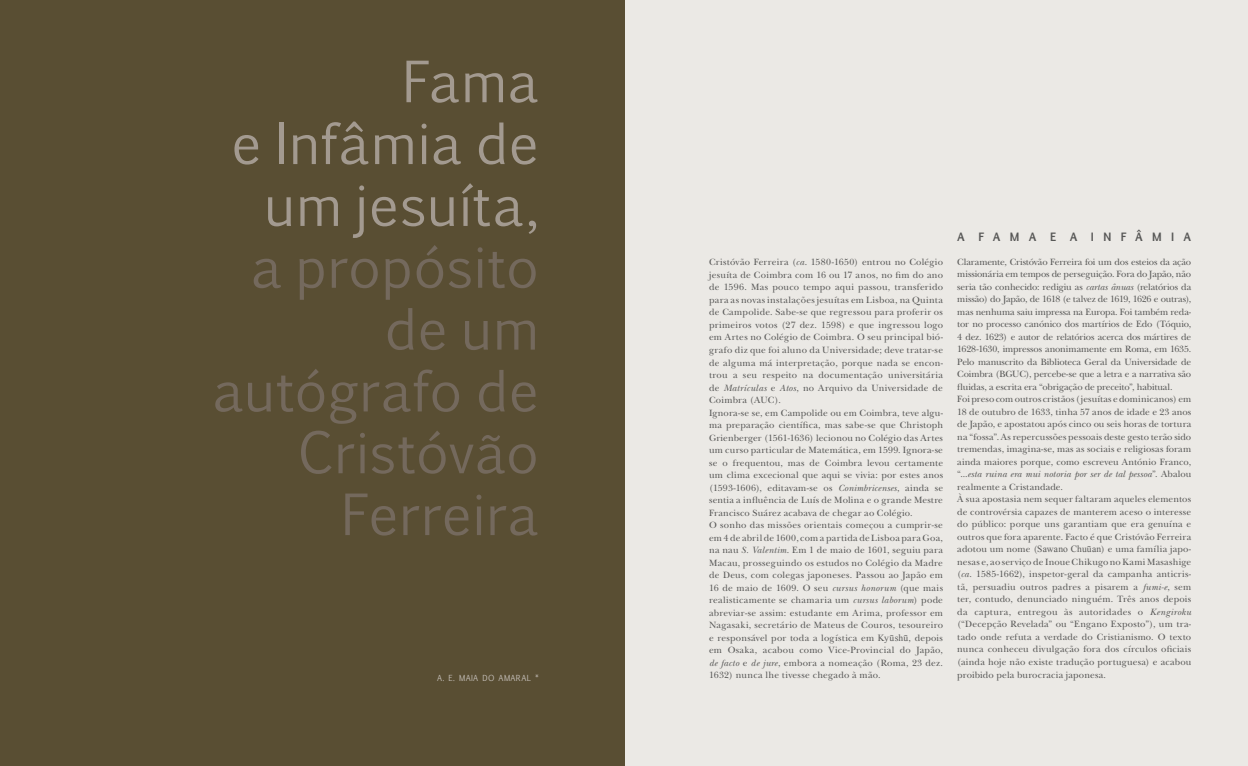
<style>
.page{position:relative;width:1248px;height:766px;background:#fff}
.page>*{position:absolute;margin:0;border:0;box-sizing:border-box;transform-origin:0 0}
.t1{font:54.3px/61.8px "Euphemia UCAS";letter-spacing:.01em;color:#74695d;text-align:right}
.t2{font:54.3px/61.8px "Euphemia UCAS";letter-spacing:.015em;color:#a39a90;text-align:right}
.t3{font:700 11px "Euphemia UCAS";letter-spacing:.845em;color:#575756}
.t4{font:9.5px/12.5px "New Baskerville Std";letter-spacing:.01em;color:#575756}
.t5{font:8px "Euphemia UCAS";letter-spacing:.05em;color:#c5bfb9}
.s1{font-style:italic}
.s2{font-family:"Times New Roman"}
</style>
<div class="page">
<div style="left:624px;top:0;width:623px;height:765px;background:#ebe9e5"></div>
<div style="left:0;top:0;width:624px;height:765px;background:#594e33"></div>
<h1 class="t2" style="left:231px;top:51px;width:309px">Fama<br>e Infâmia de um jesuíta,</h1>
<h1 class="t1" style="left:213px;top:236px;width:327px">a propósito de um autógrafo de<br>Cristóvão<br>Ferreira</h1>
<p class="t5" style="left:437px;top:671px;width:103px">A. E. MAIA DO AMARAL *</p>
<p class="t4" style="left:709px;top:256px;width:235px">Cristóvão Ferreira (<span class="s1">ca</span>. 1580-1650) entrou no Colégio jesuíta de Coimbra com 16 ou 17 anos, no fim do ano de 1596. Mas pouco tempo aqui passou, transferido para as novas instalações jesuítas em Lisboa, na Quinta de Campolide. Sabe-se que regressou para proferir os primeiros votos (27 dez. 1598) e que ingressou logo em Artes no Colégio de Coimbra. O seu principal bió&shy;grafo diz que foi aluno da Universidade; deve tratar-se de alguma má interpretação, porque nada se encon&shy;trou a seu respeito na documentação universitária de <span class="s1">Matrículas</span> e <span class="s1">Atos</span>, no Arquivo da Universidade de Coimbra (AUC).<br>Ignora-se se, em Campolide ou em Coimbra, teve algu&shy;ma preparação científica, mas sabe-se que Christoph Grienberger (1561-1636) lecionou no Colégio das Artes um curso particular de Matemática, em 1599. Ignora‑se se o frequentou, mas de Coimbra levou certamente um clima excecional que aqui se vivia: por estes anos (1593-1606), editavam-se os <span class="s1">Conimbricenses</span>, ainda se sentia a influência de Luís de Molina e o grande Mestre Francisco Suárez acabava de chegar ao Colégio.<br>O sonho das missões orientais começou a cumprir-se em 4 de abril de 1600, com a partida de Lisboa para Goa, na nau <span class="s1">S. Valentim</span>. Em 1 de maio de 1601, seguiu para Macau, prosseguindo os estudos no Colégio da Madre de Deus, com colegas japoneses. Passou ao Japão em 16 de maio de 1609. O seu <span class="s1">cursus honorum</span> (que mais realisticamente se chamaria um <span class="s1">cursus laborum</span>) pode abreviar-se assim: estudante em Arima, professor em Nagasaki, secretário de Mateus de Couros, tesoureiro e responsável por toda a logística em <span class="s2">Kyūshū</span>, depois em Osaka, acabou como Vice-Provincial do Japão, <span class="s1">de facto</span> e <span class="s1">de jure</span>, embora a nomeação (Roma, 23 dez.<br>1632) nunca lhe tivesse chegado à mão.</p>
<p class="t3" style="left:957px;top:228px;width:235px">A FAMA E A INFÂMIA</p>
<p class="t4" style="left:957px;top:255px;width:235px">Claramente, Cristóvão Ferreira foi um dos esteios da ação missionária em tempos de perseguição. Fora do Japão, não seria tão conhecido: redigiu as <span class="s1">cartas ânuas</span> (relatórios da missão) do Japão, de 1618 (e talvez de 1619, 1626 e outras), mas nenhuma saiu impressa na Europa. Foi também reda&shy;tor no processo canónico dos martírios de Edo (Tóquio, 4 dez. 1623) e autor de relatórios acerca dos mártires de 1628-1630, impressos anonimamente em Roma, em 1635.<br>Pelo manuscrito da Biblioteca Geral da Universidade de Coimbra (BGUC), percebe-se que a letra e a narrativa são fluidas, a escrita era “obrigação de preceito”, habitual.<br>Foi preso com outros cristãos (jesuítas e dominicanos) em 18 de outubro de 1633, tinha 57 anos de idade e 23 anos de Japão, e apostatou após cinco ou seis horas de tortura na “fossa”. As repercussões pessoais deste gesto terão sido tremendas, imagina-se, mas as sociais e religiosas foram ainda maiores porque, como escreveu António Franco, “...<span class="s1">esta ruina era mui notoria por ser de tal pessoa</span>”. Abalou realmente a Cristandade.<br>À sua apostasia nem sequer faltaram aqueles elementos de controvérsia capazes de manterem aceso o interesse do público: porque uns garantiam que era genuína e outros que fora aparente. Facto é que Cristóvão Ferreira adotou um nome (<span class="s2">Sawano Chuūan</span>) e uma família japo&shy;nesas e, ao serviço de Inoue Chikugo no Kami Masashige (<span class="s1">ca</span>. 1585‑1662), inspetor-geral da campanha anticris&shy;tã, persuadiu outros padres a pisarem a <span class="s1">fumi-e</span>, sem ter, contudo, denunciado ninguém. Três anos depois da captura, entregou às autoridades o <span class="s1">Kengiroku </span>(“Decepção Revelada” ou “Engano Exposto”), um tra&shy;tado onde refuta a verdade do Cristianismo. O texto nunca conheceu divulgação fora dos círculos oficiais (ainda hoje não existe tradução portuguesa) e acabou proibido pela burocracia japonesa.</p>
</div>
